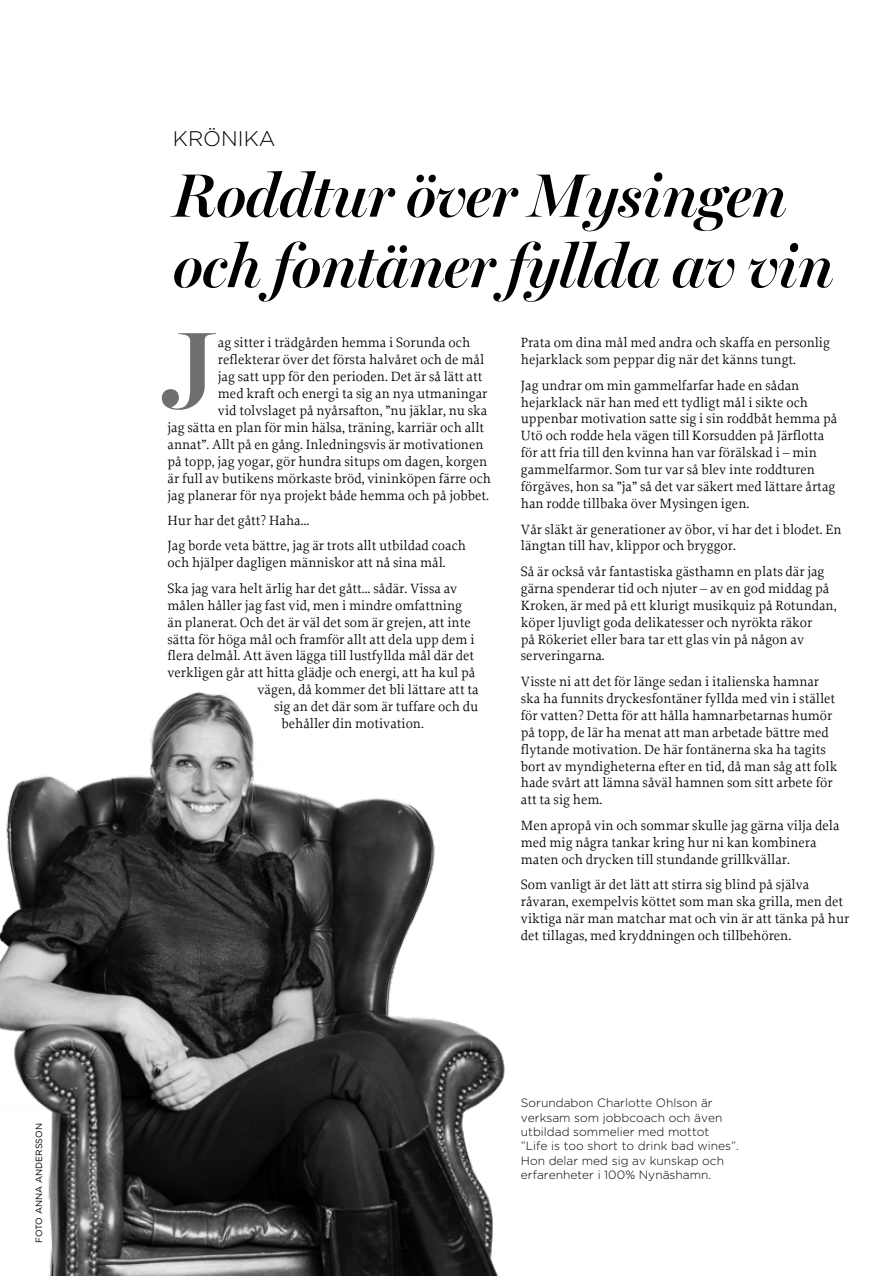
<style>
.page{position:relative;width:893px;height:1276px;background:#fff}
.page>*{position:absolute;margin:0;border:0;box-sizing:border-box;transform-origin:0 0}
.t1{font:600 109.5px "Miller Banner";color:#706f6f}
.t2{font:italic 600 61.5px/70.5px "Miller Banner";letter-spacing:-.01em;color:#000}
.t3{font:300 21.15px "Gotham";color:#000}
.t4{font:14.1px/17px "Proforma";color:#000}
.t5{font:300 12px/14.4px "Gotham";color:#000}
.t6{font:9px "Gotham";color:#000}
</style>
<div class="page">
<img style="left:0;top:692px;width:505px;height:584px">
<p class="t6" style="left:33px;top:1243px;width:121px;rotate:-90deg">FOTO ANNA ANDERSSON</p>
<h3 class="t3" style="left:173px;top:125px;width:104px">KRÖNIKA</h3>
<h2 class="t2" style="left:173px;top:160px;width:662px">Roddtur över Mysingen och fontäner fyllda av vin</h2>
<h1 class="t1" style="left:162px;top:305px;width:57px">J</h1>
<p class="t4" style="left:218px;top:334px;width:254px">ag sitter i trädgården hemma i Sorunda och</p>
<p class="t4" style="left:218px;top:351px;width:268px">reflekterar över det första halvåret och de mål</p>
<p class="t4" style="left:218px;top:368px;width:266px">jag satt upp för den perioden. Det är så lätt att</p>
<p class="t4" style="left:218px;top:385px;width:271px">med kraft och energi ta sig an nya utmaningar</p>
<p class="t4" style="left:218px;top:402px;width:271px">vid tolvslaget på nyårsafton, ”nu jäklar, nu ska</p>
<p class="t4" style="left:168px;top:418px;width:318px">jag sätta en plan för min hälsa, träning, karriär och allt</p>
<p class="t4" style="left:168px;top:435px;width:317px">annat”. Allt på en gång. Inledningsvis är motivationen</p>
<p class="t4" style="left:168px;top:452px;width:321px">på topp, jag yogar, gör hundra situps om dagen, korgen</p>
<p class="t4" style="left:168px;top:469px;width:325px">är full av butikens mörkaste bröd, vininköpen färre och</p>
<p class="t4" style="left:168px;top:486px;width:323px">jag planerar för nya projekt både hemma och på jobbet.</p>
<p class="t4" style="left:168px;top:507px;width:300px;line-height:25.3px">Hur har det gått? Haha…<br>Jag borde veta bättre, jag är trots allt utbildad coach</p>
<p class="t4" style="left:168px;top:550px;width:291px;line-height:25.3px">och hjälper dagligen människor att nå sina mål.<br>Ska jag vara helt ärlig har det gått… sådär. Vissa av</p>
<p class="t4" style="left:168px;top:596px;width:296px">målen håller jag fast vid, men i mindre omfattning</p>
<p class="t4" style="left:168px;top:613px;width:305px">än planerat. Och det är väl det som är grejen, att inte</p>
<p class="t4" style="left:168px;top:630px;width:308px">sätta för höga mål och framför allt att dela upp dem i</p>
<p class="t4" style="left:168px;top:647px;width:308px">flera delmål. Att även lägga till lustfyllda mål där det</p>
<p class="t4" style="left:168px;top:664px;width:309px">verkligen går att hitta glädje och energi, att ha kul på</p>
<p class="t4" style="left:258px;top:681px;width:223px">vägen, då kommer det bli lättare att ta</p>
<p class="t4" style="left:274px;top:698px;width:206px">sig an det där som är tuffare och du</p>
<p class="t4" style="left:282px;top:715px;width:144px">behåller din motivation.</p>
<p class="t4" style="left:521px;top:334px;width:311px">Prata om dina mål med andra och skaffa en personlig hejarklack som peppar dig när det känns tungt.</p>
<p class="t4" style="left:521px;top:376px;width:318px">Jag undrar om min gammelfarfar hade en sådan hejarklack när han med ett tydligt mål i sikte och uppenbar motivation satte sig i sin roddbåt hemma på Utö och rodde hela vägen till Korsudden på Järflotta för att fria till den kvinna han var förälskad i – min gammelfarmor. Som tur var så blev inte roddturen förgäves, hon sa ”ja” så det var säkert med lättare årtag han rodde tillbaka över Mysingen igen.</p>
<p class="t4" style="left:521px;top:520px;width:322px">Vår släkt är generationer av öbor, vi har det i blodet. En längtan till hav, klippor och bryggor.</p>
<p class="t4" style="left:521px;top:562px;width:317px">Så är också vår fantastiska gästhamn en plats där jag gärna spenderar tid och njuter – av en god middag på Kroken, är med på ett klurigt musikquiz på Rotundan, köper ljuvligt goda delikatesser och nyrökta räkor<br>på Rökeriet eller bara tar ett glas vin på någon av serveringarna.</p>
<p class="t4" style="left:521px;top:672px;width:318px">Visste ni att det för länge sedan i italienska hamnar ska ha funnits dryckesfontäner fyllda med vin i stället för vatten? Detta för att hålla hamnarbetarnas humör på topp, de lär ha menat att man arbetade bättre med flytande motivation. De här fontänerna ska ha tagits bort av myndigheterna efter en tid, då man såg att folk hade svårt att lämna såväl hamnen som sitt arbete för att ta sig hem.</p>
<p class="t4" style="left:521px;top:816px;width:320px">Men apropå vin och sommar skulle jag gärna vilja dela med mig några tankar kring hur ni kan kombinera maten och drycken till stundande grillkvällar.</p>
<p class="t4" style="left:521px;top:876px;width:330px">Som vanligt är det lätt att stirra sig blind på själva råvaran, exempelvis köttet som man ska grilla, men det viktiga när man matchar mat och vin är att tänka på hur det tillagas, med kryddningen och tillbehören.</p>
<p class="t5" style="left:521px;top:1095px;width:219px">Sorundabon Charlotte Ohlson är verksam som jobbcoach och även utbildad sommelier med mottot ”Life is too short to drink bad wines”.<br>Hon delar med sig av kunskap och erfarenheter i 100% Nynäshamn.</p>
</div>
